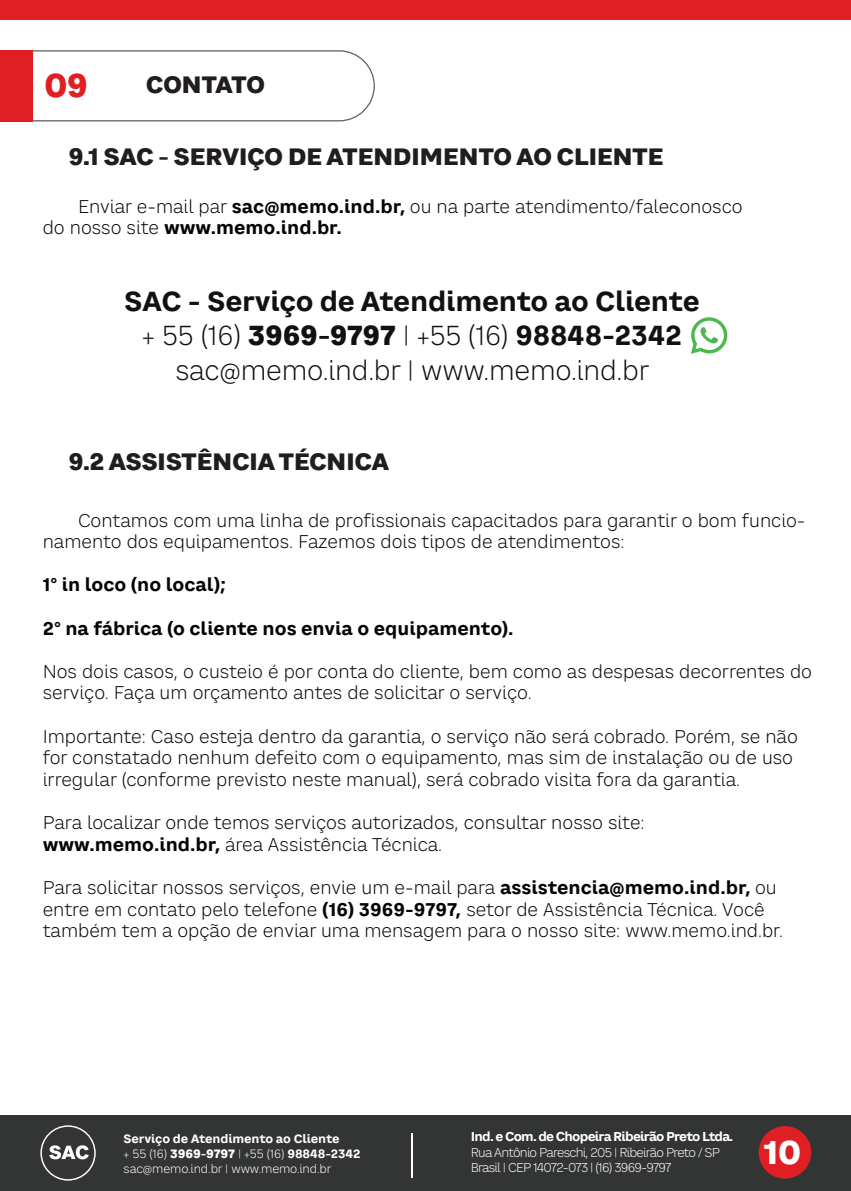
<style>
.page{position:relative;width:851px;height:1191px;background:#fff}
.page>*{position:absolute;margin:0;border:0;box-sizing:border-box;transform-origin:0 0}
.t1{font:800 32px "CA Saygon Text";color:#fff}
.t2{font:800 32px "CA Saygon Text";color:#e01f25}
.t3{font:300 27px/34.2px "CA Saygon Text";letter-spacing:-.01em;color:#101210;text-align:center}
.t4{font:800 23.2px "CA Saygon Text";letter-spacing:-.025em;color:#211d1e}
.t5{font:300 18px/21.6px "CA Saygon Text";color:#040503}
.t6{font:700 18px "CA Saygon Text";color:#040503}
.t7{font:300 12.6px/15.4px "CA Saygon Text";letter-spacing:-.06em;color:#fff}
.t8{font:700 12.6px "CA Saygon Text";letter-spacing:-.06em;color:#fff}
.t9{font:300 11.8px/15px "CA Saygon Text";letter-spacing:-.01em;color:#fff}
.s1{font-weight:700}
.s2{font-weight:800}
</style>
<div class="page">
<div style="left:0;top:1115px;width:850px;height:76px;background:#333434"></div>
<div style="left:0;top:0;width:850px;height:20px;background:#e01f25"></div>
<svg style="left:40px;top:1125px;width:56px;height:55px"></svg>
<hr style="left:411px;top:1132px;width:1px;height:45px;background:#fff">
<div style="left:758px;top:1126px;width:53px;height:52px;background:#e01f25;border-radius:50%"></div>
<svg style="left:33px;top:50px;width:342px;height:71px"></svg>
<div style="left:0;top:50px;width:33px;height:71px;background:#e01f25"></div>
<svg style="left:690px;top:317px;width:37px;height:37px"></svg>
<h1 class="t2" style="left:44px;top:59px;width:45px">09</h1>
<p class="t4" style="left:146px;top:66px;width:121px">CONTATO</p>
<p class="t4" style="left:68px;top:137px;width:596px">9.1 SAC - SERVIÇO DE ATENDIMENTO AO CLIENTE</p>
<p class="t5" style="left:43px;top:195px;width:701px;text-indent:35px">Enviar e-mail par <span class="s1">sac@memo.ind.br,</span> ou na parte atendimento/faleconosco do nosso site <span class="s1">www.memo.ind.br.</span></p>
<h2 class="t3" style="left:124px;top:284px;width:577px"><span class="s1">SAC - Serviço de Atendimento ao Cliente </span>+ 55 (16) <span class="s2">3969-9797</span> | +55 (16) <span class="s1">98848-2342 </span>sac@memo.ind.br | www.memo.ind.br</h2>
<p class="t4" style="left:68px;top:442px;width:322px">9.2 ASSISTÊNCIA TÉCNICA</p>
<p class="t5" style="left:43px;top:509px;width:764px;text-indent:35px">Contamos com uma linha de profissionais capacitados para garantir o bom funcio&shy;namento dos equipamentos. Fazemos dois tipos de atendimentos:</p>
<p class="t6" style="left:43px;top:571px;width:185px">1° in loco (no local);</p>
<p class="t6" style="left:43px;top:614px;width:472px">2° na fábrica (o cliente nos envia o equipamento).</p>
<p class="t5" style="left:43px;top:660px;width:770px">Nos dois casos, o custeio é por conta do cliente, bem como as despesas decorrentes do serviço. Faça um orçamento antes de solicitar o serviço.</p>
<p class="t5" style="left:43px;top:725px;width:756px">Importante: Caso esteja dentro da garantia, o serviço não será cobrado. Porém, se não for constatado nenhum defeito com o equipamento, mas sim de instalação ou de uso irregular (conforme previsto neste manual), será cobrado visita fora da garantia.</p>
<p class="t5" style="left:43px;top:811px;width:603px">Para localizar onde temos serviços autorizados, consultar nosso site: <span class="s1">www.memo.ind.br,</span> área Assistência Técnica.</p>
<p class="t5" style="left:43px;top:876px;width:741px">Para solicitar nossos serviços, envie um e-mail para <span class="s1">assistencia@memo.ind.br,</span> ou entre em contato pelo telefone <span class="s1">(16) 3969-9797,</span> setor de Assistência Técnica. Você também tem a opção de enviar uma mensagem para o nosso site: www.memo.ind.br.</p>
<p class="t8" style="left:470px;top:1127px;width:264px">Ind. e Com. de Chopeira Ribeirão Preto Ltda.</p>
<p class="t7" style="left:470px;top:1144px;width:251px">Rua Antônio Pareschi, 205 | Ribeirão Preto / SP<br>Brasil | CEP 14072-073 | (16) 3969-9797</p>
<p class="t9" style="left:124px;top:1130px;width:238px"><span class="s1">Serviço de Atendimento ao Cliente<br></span>+ 55 (16) <span class="s2">3969-9797</span> | +55 (16) <span class="s1">98848-2342 </span>sac@memo.ind.br | www.memo.ind.br</p>
<h1 class="t1" style="left:763px;top:1126px;width:39px">10</h1>
</div>
